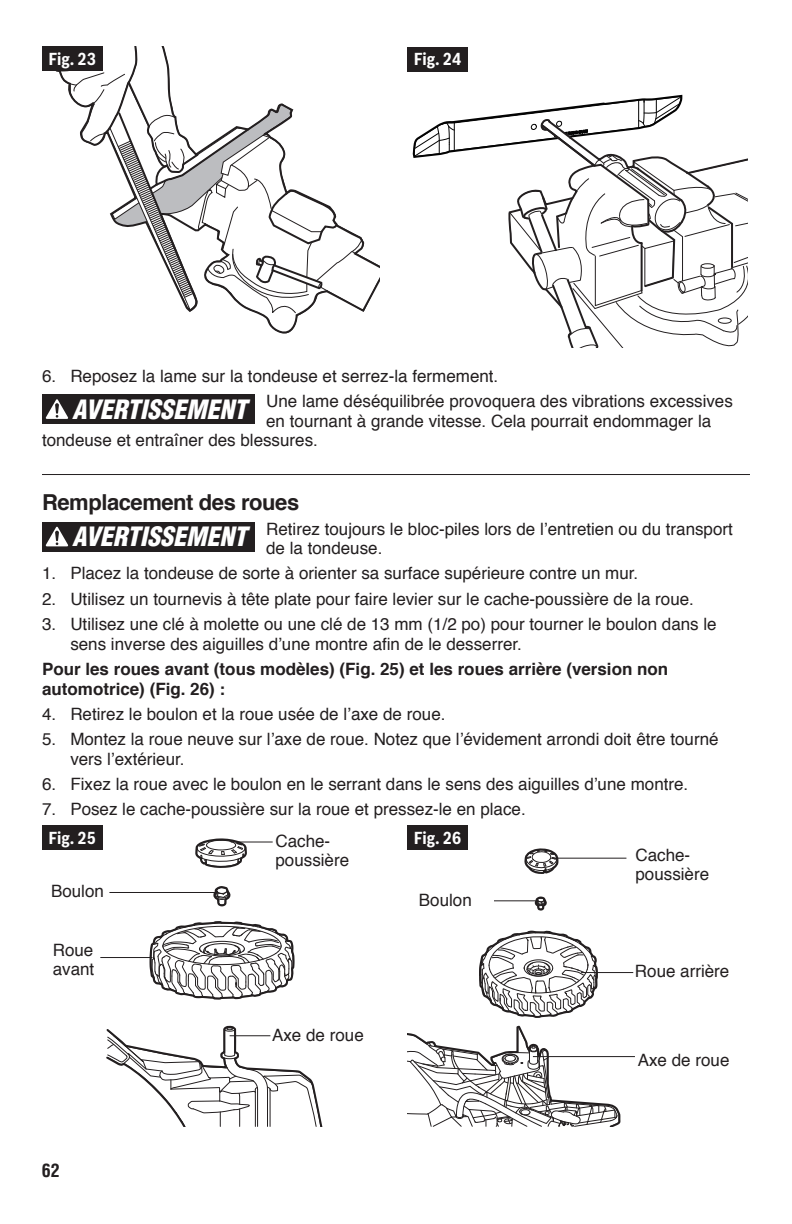
<style>
.page{position:relative;width:792px;height:1224px;background:#fff}
.page>*{position:absolute;margin:0;border:0;box-sizing:border-box;transform-origin:0 0}
.t1{font:700 22px "Helvetica";letter-spacing:-.02em;color:#231f20}
.t2{font:700 condensed 18px "Helvetica";color:#231f20}
.t3{font:17px/19.6px "Helvetica";color:#231f20}
.t4{font:700 17px/19.6px "Helvetica";color:#231f20}
.t5{font:700 17px "Bosch Sans Cond";color:#fff}
.s1{font-weight:900;font-style:italic;font-stretch:condensed;font-size:26px;color:#fff}
</style>
<div class="page">
<hr style="left:42px;top:474px;width:708px;height:1px;background:#231f20">
<svg style="left:55px;top:47px;width:325px;height:287px"></svg>
<div style="left:42px;top:47px;width:61px;height:24px;background:#231f20"></div>
<svg style="left:412px;top:95px;width:336px;height:253px"></svg>
<div style="left:407px;top:47px;width:61px;height:24px;background:#231f20"></div>
<div style="left:42px;top:394px;width:213px;height:30px;background:#231f20"></div>
<svg style="left:46px;top:399px;width:22px;height:20px"></svg>
<div style="left:42px;top:522px;width:213px;height:29px;background:#231f20"></div>
<svg style="left:46px;top:527px;width:22px;height:19px"></svg>
<svg style="left:149px;top:838px;width:146px;height:162px"></svg>
<svg style="left:106px;top:1025px;width:217px;height:101px"></svg>
<div style="left:42px;top:826px;width:61px;height:24px;background:#231f20"></div>
<hr style="left:231px;top:842px;width:42px;height:1px;background:#231f20">
<hr style="left:109px;top:892px;width:109px;height:1px;background:#231f20">
<hr style="left:100px;top:957px;width:53px;height:1px;background:#231f20">
<hr style="left:230px;top:1035px;width:40px;height:1px;background:#231f20">
<svg style="left:524px;top:848px;width:36px;height:26px"></svg>
<svg style="left:533px;top:896px;width:14px;height:15px"></svg>
<svg style="left:407px;top:930px;width:214px;height:196px"></svg>
<div style="left:407px;top:826px;width:61px;height:24px;background:#231f20"></div>
<hr style="left:550px;top:858px;width:76px;height:1px;background:#231f20">
<hr style="left:467px;top:900px;width:72px;height:1px;background:#231f20">
<hr style="left:581px;top:972px;width:52px;height:1px;background:#231f20">
<hr style="left:533px;top:1056px;width:102px;height:1px;background:#231f20">
<div style="left:419px;top:891px;width:74px;height:22px;background:#fff"></div>
<p class="t5" style="left:49px;top:46px;width:49px">Fig. 23</p>
<p class="t5" style="left:414px;top:47px;width:49px">Fig. 24</p>
<p class="t3" style="left:72px;top:364px;width:662px;line-height:25.2px;text-indent:-30px">6. Reposez la lame sur la tondeuse et serrez-la fermement.<br><span class="s1">AVERTISSEMENT</span> Une lame déséquilibrée provoquera des vibrations excessives</p>
<p class="t3" style="left:42px;top:412px;width:671px;text-indent:224px">en tournant à grande vitesse. Cela pourrait endommager la tondeuse et entraîner des blessures.</p>
<p class="t1" style="left:42px;top:484px;width:259px">Remplacement des roues</p>
<p class="t3" style="left:266px;top:519px;width:468px;text-indent:-194px"><span class="s1">AVERTISSEMENT</span> Retirez toujours le bloc-piles lors de l’entretien ou du transport de la tondeuse.</p>
<p class="t3" style="left:42px;top:564px;width:598px">1. Placez la tondeuse de sorte à orienter sa surface supérieure contre un mur.</p>
<p class="t3" style="left:42px;top:590px;width:653px">2. Utilisez un tournevis à tête plate pour faire levier sur le cache-poussière de la roue.</p>
<p class="t3" style="left:70px;top:615px;width:648px;text-indent:-28px">3. Utilisez une clé à molette ou une clé de 13 mm (1/2 po) pour tourner le boulon dans le sens inverse des aiguilles d’une montre afin de le desserrer.</p>
<p class="t4" style="left:42px;top:659px;width:628px">Pour les roues avant (tous modèles) (Fig. 25) et les roues arrière (version non automotrice) (Fig. 26) :</p>
<p class="t3" style="left:42px;top:705px;width:405px">4. Retirez le boulon et la roue usée de l’axe de roue.</p>
<p class="t3" style="left:70px;top:730px;width:650px;text-indent:-28px">5. Montez la roue neuve sur l’axe de roue. Notez que l’évidement arrondi doit être tourné vers l’extérieur.</p>
<p class="t3" style="left:42px;top:775px;width:648px">6. Fixez la roue avec le boulon en le serrant dans le sens des aiguilles d’une montre.</p>
<p class="t3" style="left:42px;top:800px;width:485px">7. Posez le cache-poussière sur la roue et pressez-le en place.</p>
<p class="t5" style="left:49px;top:825px;width:49px">Fig. 25</p>
<p class="t3" style="left:276px;top:831px;width:75px">Cache&shy;poussière</p>
<p class="t3" style="left:51px;top:882px;width:54px">Boulon</p>
<p class="t5" style="left:414px;top:825px;width:49px">Fig. 26</p>
<p class="t3" style="left:636px;top:845px;width:75px">Cache&shy;poussière</p>
<p class="t3" style="left:419px;top:891px;width:54px">Boulon</p>
<p class="t3" style="left:53px;top:940px;width:43px">Roue avant</p>
<p class="t2" style="left:42px;top:1159px;width:19px">62</p>
<p class="t3" style="left:272px;top:1026px;width:93px">Axe de roue</p>
<p class="t3" style="left:635px;top:962px;width:96px">Roue arrière</p>
<p class="t3" style="left:638px;top:1051px;width:93px">Axe de roue</p>
</div>
